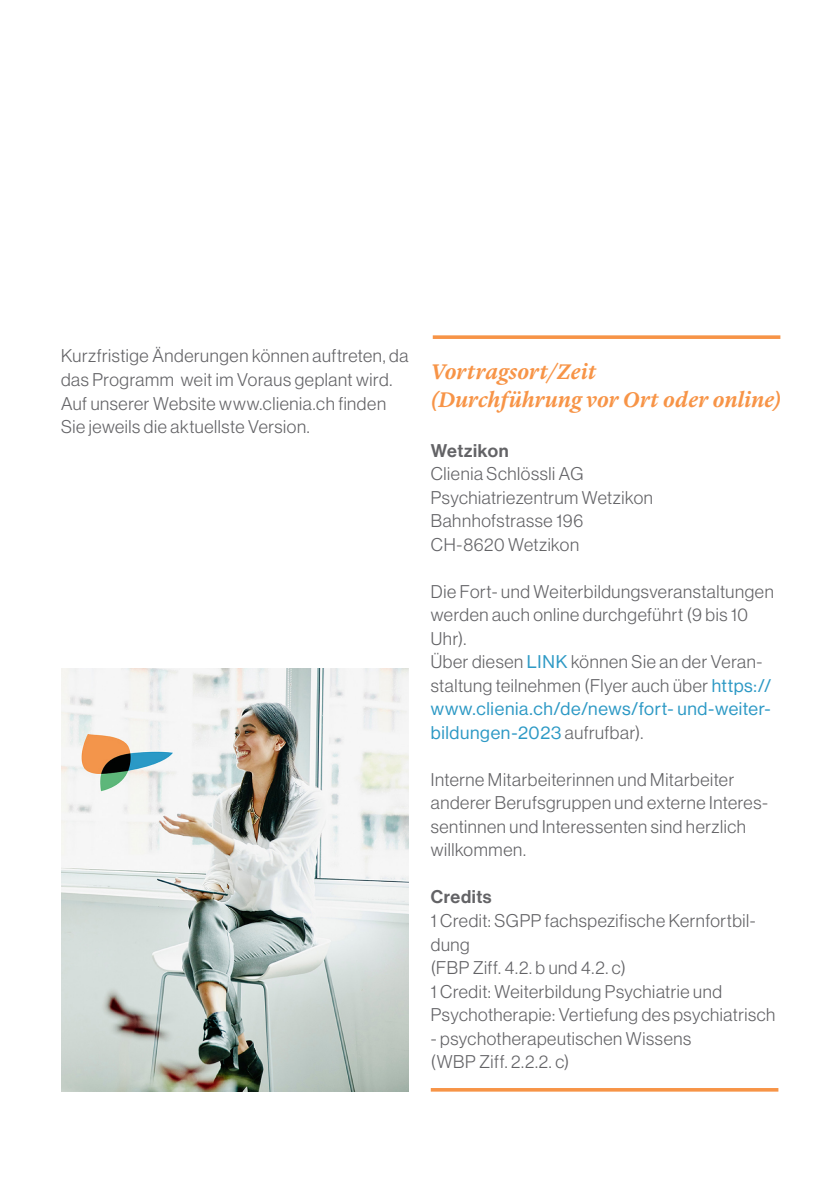
<style>
.page{position:relative;width:840px;height:1191px;background:#fff}
.page>*{position:absolute;margin:0;border:0;box-sizing:border-box;transform-origin:0 0}
._07_Auszeichnungen_L{font:italic 600 22px/28px "Lyon Text";letter-spacing:.005em;color:#f79447}
._05_Lauttext_9_Grid{font:18px/23.6px "N Haas Grotesk DS Pro 45 Lt";letter-spacing:.035em;color:#636366}
._05_Lauttext_9_FETT{font:18px "N Haas Grotesk DS Pro 65 Md";letter-spacing:.03em;color:#636366}
.s1{font-family:"Neue Haas Display";color:#2d99c5}
</style>
<div class="page">
<svg style="left:432px;top:335px;width:348px;height:4px"></svg>
<hr style="left:430px;top:1088px;width:348px;height:3px;background:#f79447">
<img style="left:61px;top:668px;width:347px;height:423px">
<p class="_05_Lauttext_9_Grid" style="left:61px;top:344px;width:349px">Kurzfristige Änderungen können auftreten, da das Programm weit im Voraus geplant wird.<br>Auf unserer Website www.clienia.ch finden Sie jeweils die aktuellste Version.</p>
<p class="_07_Auszeichnungen_L" style="left:430px;top:356px;width:352px">Vortragsort/Zeit<br>(Durchführung vor Ort oder online)</p>
<p class="_05_Lauttext_9_FETT" style="left:430px;top:440px;width:79px">Wetzikon</p>
<p class="_05_Lauttext_9_Grid" style="left:430px;top:462px;width:223px">Clienia Schlössli AG<br>Psychiatriezentrum Wetzikon<br>Bahnhofstrasse 196</p>
<p class="_05_Lauttext_9_Grid" style="left:430px;top:532px;width:150px">CH-8620 Wetzikon</p>
<p class="_05_Lauttext_9_Grid" style="left:430px;top:579px;width:344px">Die Fort- und Weiterbildungsveranstaltungen werden auch online durchgeführt (9 bis 10<br>Uhr).</p>
<p class="_05_Lauttext_9_Grid" style="left:430px;top:650px;width:342px">Über diesen <span class="s1">LINK</span> können Sie an der Veran&shy;staltung teilnehmen (Flyer auch über <span class="s1">https:// www.clienia.ch/de/news/fort- und-weiter&shy;bildungen-2023</span> aufrufbar).</p>
<p class="_05_Lauttext_9_Grid" style="left:430px;top:767px;width:338px">Interne Mitarbeiterinnen und Mitarbeiter anderer Berufsgruppen und externe Interes&shy;sentinnen und Interessenten sind herzlich willkommen.</p>
<p class="_05_Lauttext_9_FETT" style="left:430px;top:886px;width:62px">Credits</p>
<p class="_05_Lauttext_9_Grid" style="left:430px;top:909px;width:326px">1 Credit: SGPP fachspezifische Kernfortbil&shy;dung</p>
<p class="_05_Lauttext_9_Grid" style="left:430px;top:956px;width:196px">(FBP Ziff. 4.2. b und 4.2. c)</p>
<p class="_05_Lauttext_9_Grid" style="left:430px;top:979px;width:346px">1 Credit: Weiterbildung Psychiatrie und<br>Psychotherapie: Vertiefung des psychiatrisch</p>
<p class="_05_Lauttext_9_Grid" style="left:430px;top:1026px;width:262px">- psychotherapeutischen Wissens</p>
<p class="_05_Lauttext_9_Grid" style="left:430px;top:1050px;width:140px">(WBP Ziff. 2.2.2. c)</p>
</div>
